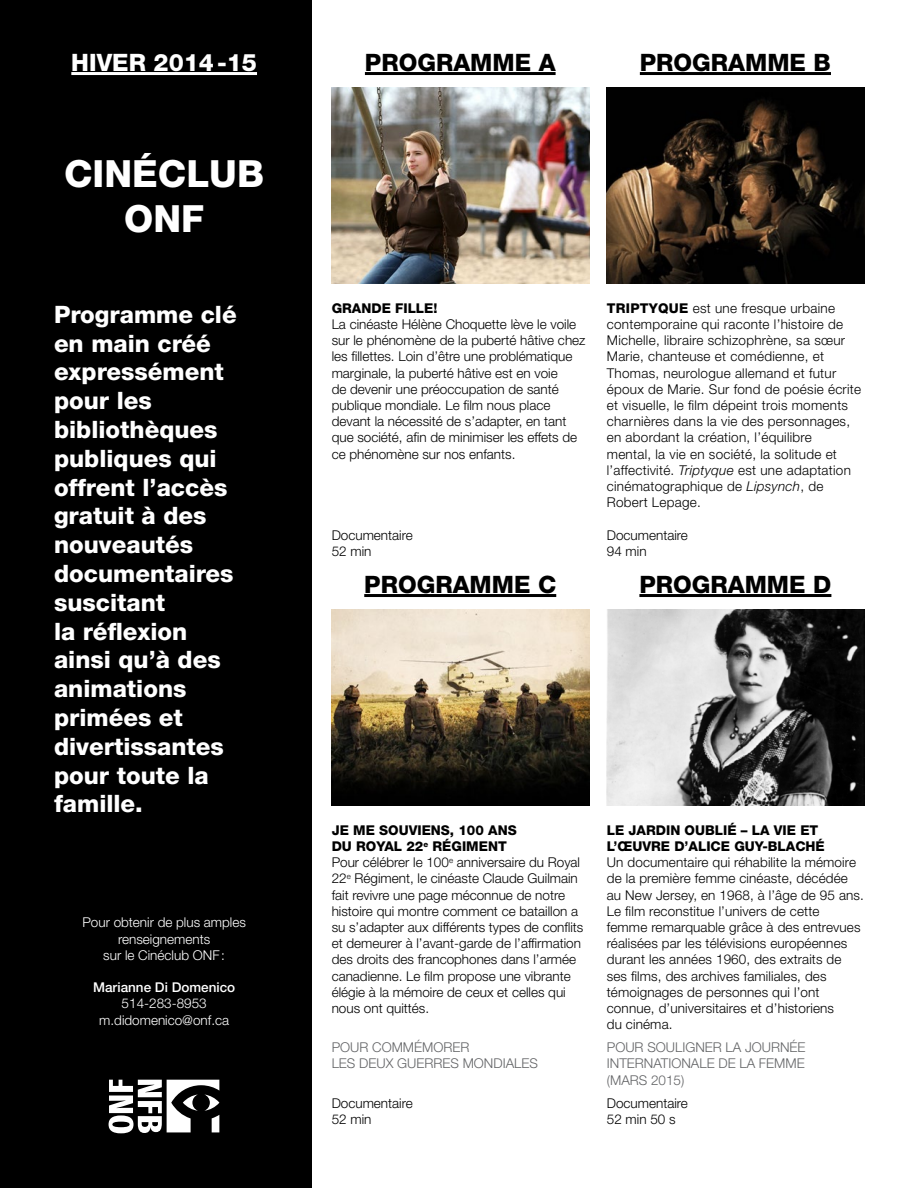
<style>
.page{position:relative;width:918px;height:1188px;background:#fff}
.page>*{position:absolute;margin:0;border:0;box-sizing:border-box;transform-origin:0 0}
.t1{font:800 37.5px/45px "Helvetica Neue LT Std";color:#fff;text-align:center}
.t2{font:800 24px/28.8px "Helvetica Neue LT Std";color:#fff}
.t3{font:800 24px "Helvetica Neue LT Std";color:#000}
.t4{font:300 13.5px/16.2px "Helvetica Neue LT Std";color:#000}
.t5{font:300 13.5px/16.2px "Helvetica Neue LT Std";letter-spacing:.02em;color:#000}
.t6{font:300 13.5px/16.2px "Helvetica Neue LT Std";color:#636466}
.t7{font:300 13.5px/16.2px "Helvetica Neue LT Std";color:#fff;text-align:center}
.t8{font:800 13.5px/16.2px "Helvetica Neue LT Std";color:#000}
.t9{font:500 13.5px "Helvetica Neue LT Std";color:#fff}
.s1{font-weight:800}
.s2{font-style:italic}
</style>
<div class="page">
<div style="left:0;top:0;width:311px;height:1188px;background:#000"></div>
<svg style="left:109px;top:1080px;width:110px;height:53px"></svg>
<hr style="left:71px;top:72px;width:186px;height:3px;background:#fff">
<hr style="left:365px;top:72px;width:191px;height:3px;background:#000">
<img style="left:332px;top:88px;width:258px;height:195px">
<hr style="left:640px;top:72px;width:191px;height:3px;background:#000">
<img style="left:607px;top:88px;width:258px;height:195px">
<hr style="left:364px;top:594px;width:192px;height:3px;background:#000">
<img style="left:332px;top:610px;width:258px;height:195px">
<hr style="left:639px;top:594px;width:192px;height:3px;background:#000">
<img style="left:607px;top:610px;width:258px;height:195px">
<h2 class="t2" style="left:71px;top:48px;width:187px">HIVER 2014-15</h2>
<h1 class="t1" style="left:64px;top:151px;width:201px">CINÉCLUB<br>ONF</h1>
<h2 class="t2" style="left:54px;top:300px;width:184px">Programme clé en main créé expressément pour les bibliothèques publiques qui offrent l’accès gratuit à des nouveautés documentaires suscitant<br>la réflexion ainsi qu’à des animations primées et divertissantes pour toute la famille.</h2>
<p class="t7" style="left:82px;top:914px;width:165px">Pour obtenir de plus amples renseignements<br>sur le Cinéclub ONF:</p>
<p class="t9" style="left:93px;top:979px;width:144px">Marianne Di Domenico</p>
<p class="t7" style="left:99px;top:995px;width:131px">514-283-8953 m.didomenico@onf.ca</p>
<h2 class="t3" style="left:365px;top:48px;width:192px">PROGRAMME A</h2>
<h2 class="t3" style="left:640px;top:48px;width:193px">PROGRAMME B</h2>
<p class="t8" style="left:332px;top:300px;width:107px">GRANDE FILLE!</p>
<p class="t4" style="left:332px;top:316px;width:255px">La cinéaste Hélène Choquette lève le voile sur le phénomène de la puberté hâtive chez les fillettes. Loin d’être une problématique marginale, la puberté hâtive est en voie<br>de devenir une préoccupation de santé publique mondiale. Le film nous place devant la nécessité de s’adapter, en tant que société, afin de minimiser les effets de ce phénomène sur nos enfants.</p>
<p class="t4" style="left:332px;top:526px;width:83px">Documentaire<br>52 min</p>
<h2 class="t3" style="left:364px;top:570px;width:193px">PROGRAMME C</h2>
<p class="t5" style="left:607px;top:300px;width:256px"><span class="s1">TRIPTYQUE</span> est une fresque urbaine contemporaine qui raconte l’histoire de Michelle, libraire schizophrène, sa sœur Marie, chanteuse et comédienne, et Thomas, neurologue allemand et futur époux de Marie. Sur fond de poésie écrite et visuelle, le film dépeint trois moments charnières dans la vie des personnages, en abordant la création, l’équilibre<br>mental, la vie en société, la solitude et l’affectivité. <span class="s2">Triptyque</span> est une adaptation cinématographique de <span class="s2">Lipsynch</span>, de Robert Lepage.</p>
<p class="t4" style="left:607px;top:526px;width:83px">Documentaire<br>94 min</p>
<h2 class="t3" style="left:639px;top:570px;width:193px">PROGRAMME D</h2>
<p class="t4" style="left:332px;top:822px;width:253px"><span class="s1">JE ME SOUVIENS, 100 ANS<br>DU ROYAL 22</span><sup>e</sup> <span class="s1">RÉGIMENT<br></span>Pour célébrer le 100<sup>e</sup> anniversaire du Royal 22<sup>e</sup> Régiment, le cinéaste Claude Guilmain fait revivre une page méconnue de notre histoire qui montre comment ce bataillon a su s’adapter aux différents types de conflits et demeurer à l’avant-garde de l’affirmation des droits des francophones dans l’armée canadienne. Le film propose une vibrante élégie à la mémoire de ceux et celles qui nous ont quittés.</p>
<p class="t6" style="left:332px;top:1039px;width:208px">POUR COMMÉMORER<br>LES DEUX GUERRES MONDIALES</p>
<p class="t4" style="left:332px;top:1094px;width:83px">Documentaire<br>52 min</p>
<p class="t8" style="left:607px;top:822px;width:219px">LE JARDIN OUBLIÉ – LA VIE ET<br>L’ŒUVRE D’ALICE GUY-BLACHÉ</p>
<p class="t4" style="left:607px;top:854px;width:259px">Un documentaire qui réhabilite la mémoire de la première femme cinéaste, décédée au New Jersey, en 1968, à l’âge de 95 ans.<br>Le film reconstitue l’univers de cette<br>femme remarquable grâce à des entrevues réalisées par les télévisions européennes durant les années 1960, des extraits de ses films, des archives familiales, des témoignages de personnes qui l’ont connue, d’universitaires et d’historiens<br>du cinéma.</p>
<p class="t6" style="left:607px;top:1039px;width:200px;text-align:justify">POUR SOULIGNER LA JOURNÉE INTERNATIONALE DE LA FEMME (MARS 2015)</p>
<p class="t4" style="left:607px;top:1094px;width:83px">Documentaire<br>52 min 50 s</p>
</div>
